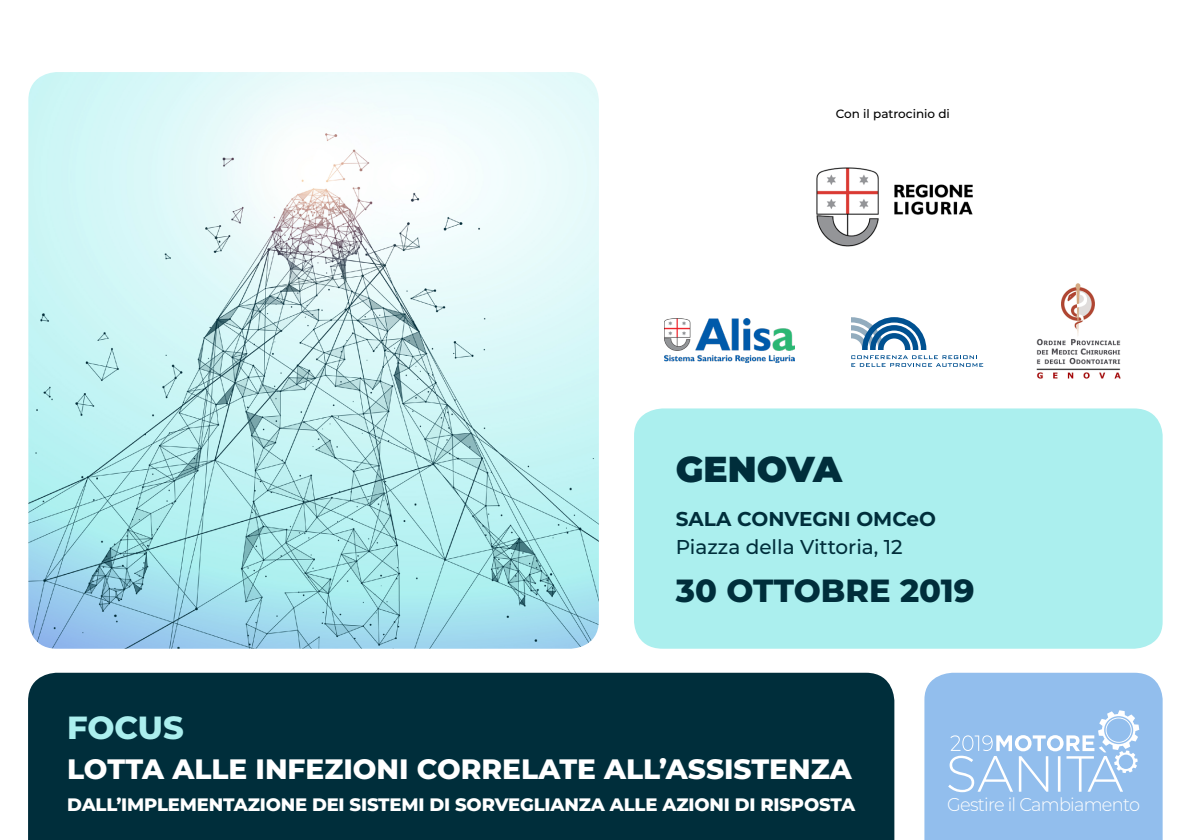
<style>
.page{position:relative;width:1191px;height:840px;background:#fff}
.page>*{position:absolute;margin:0;border:0;box-sizing:border-box;transform-origin:0 0}
.t1{font:900 36px "Montserrat";color:#002e3b}
.t2{font:800 32px "Montserrat";color:#002e3b}
.t3{font:800 32px "Montserrat";letter-spacing:-.005em;color:#abefee}
.t4{font:800 28px "Montserrat";color:#fff}
.t5{font:500 20px "Montserrat";color:#002e3b}
.t6{font:700 20px "Montserrat";color:#002e3b}
.t7{font:300 18.4px "Montserrat";letter-spacing:-.04em;color:#fff;scale:.96 1}
.t8{font:800 18px "Montserrat";letter-spacing:-.01em;color:#fff}
.t9{font:500 12px "Montserrat";color:#000}
</style>
<div class="page">
<div style="left:634px;top:408px;width:528px;height:240px;background:#abefee;border-radius:28px"></div>
<div style="left:28px;top:672px;width:866px;height:167px;background:#002e3b"></div>
<svg style="left:924px;top:672px;width:238px;height:167px;background:#9ac3ee"></svg>
<img style="left:28px;top:72px;width:571px;height:576px">
<img style="left:664px;top:318px;width:130px;height:45px">
<img style="left:1036px;top:283px;width:84px;height:96px">
<svg style="left:851px;top:317px;width:132px;height:49px"></svg>
<img style="left:816px;top:167px;width:157px;height:80px">
<p class="t9" style="left:836px;top:106px;width:116px">Con il patrocinio di</p>
<h1 class="t1" style="left:676px;top:441px;width:168px">GENOVA</h1>
<p class="t6" style="left:676px;top:504px;width:262px">SALA CONVEGNI OMCeO</p>
<p class="t5" style="left:676px;top:532px;width:228px">Piazza della Vittoria, 12</p>
<h2 class="t2" style="left:676px;top:566px;width:300px">30 OTTOBRE 2019</h2>
<h2 class="t3" style="left:67px;top:703px;width:118px">FOCUS</h2>
<h3 class="t4" style="left:67px;top:748px;width:786px">LOTTA ALLE INFEZIONI CORRELATE ALL’ASSISTENZA</h3>
<p class="t8" style="left:67px;top:791px;width:789px">DALL’IMPLEMENTAZIONE DEI SISTEMI DI SORVEGLIANZA ALLE AZIONI DI RISPOSTA</p>
<p class="t7" style="left:947px;top:791px;width:202px">Gestire il Cambiamento</p>
</div>
